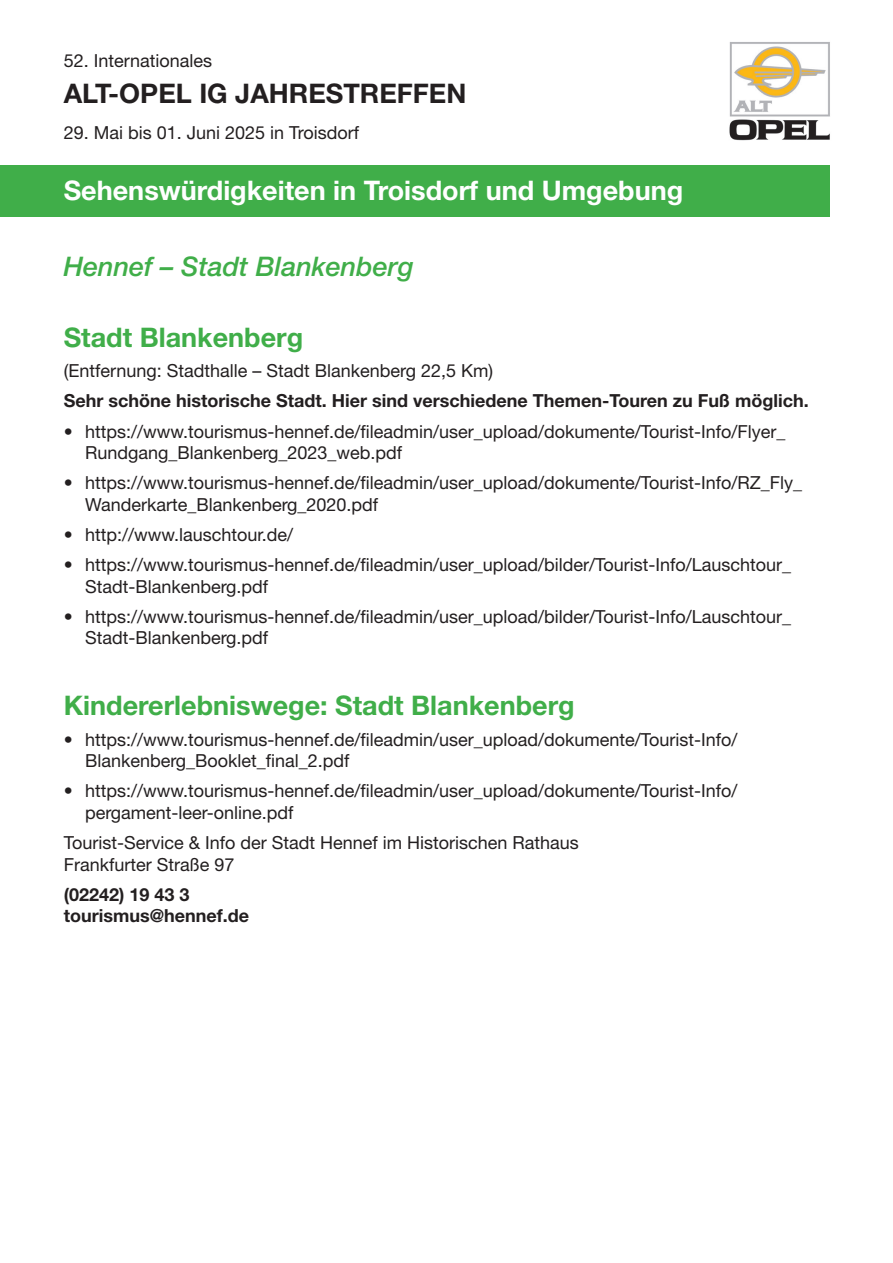
<style>
.page{position:relative;width:893px;height:1263px;background:#fff}
.page>*{position:absolute;margin:0;border:0;box-sizing:border-box;transform-origin:0 0}
.t1{font:700 27px "Helvetica Neue";color:#40ae49}
.t2{font:700 27px "Helvetica Neue";color:#fff}
.t3{font:700 27px "Helvetica Neue";color:#231f20}
.t4{font:italic 500 27px "Helvetica Neue";color:#40ae49}
.t5{font:18px/21.6px "Helvetica Neue";color:#231f20}
.t6{font:700 18px/21.6px "Helvetica Neue";color:#231f20}
</style>
<div class="page">
<div style="left:0;top:166px;width:829px;height:51px;background:#40ae49"></div>
<img style="left:729px;top:42px;width:101px;height:99px">
<p class="t5" style="left:64px;top:50px;width:150px">52. Internationales</p>
<h1 class="t3" style="left:64px;top:77px;width:404px">ALT-OPEL IG JAHRESTREFFEN</h1>
<p class="t5" style="left:64px;top:122px;width:297px">29. Mai bis 01. Juni 2025 in Troisdorf</p>
<h1 class="t2" style="left:64px;top:173px;width:621px">Sehenswürdigkeiten in Troisdorf und Umgebung</h1>
<h1 class="t4" style="left:64px;top:251px;width:352px">Hennef – Stadt Blankenberg</h1>
<h1 class="t1" style="left:64px;top:321px;width:241px">Stadt Blankenberg</h1>
<p class="t5" style="left:64px;top:360px;width:431px">(Entfernung: Stadthalle – Stadt Blankenberg 22,5 Km)</p>
<p class="t6" style="left:64px;top:390px;width:746px">Sehr schöne historische Stadt. Hier sind verschiedene Themen-Touren zu Fuß möglich.</p>
<p class="t5" style="left:85px;top:420px;width:702px;text-indent:-21px">• https://www.tourismus-hennef.de/fileadmin/user_upload/dokumente/Tourist-Info/Flyer_<br>Rundgang_Blankenberg_2023_web.pdf</p>
<p class="t5" style="left:85px;top:472px;width:719px;text-indent:-21px">• https://www.tourismus-hennef.de/fileadmin/user_upload/dokumente/Tourist-Info/RZ_Fly_<br>Wanderkarte_Blankenberg_2020.pdf</p>
<p class="t5" style="left:64px;top:523px;width:231px">• http://www.lauschtour.de/</p>
<p class="t5" style="left:85px;top:554px;width:708px;text-indent:-21px">• https://www.tourismus-hennef.de/fileadmin/user_upload/bilder/Tourist-Info/Lauschtour_<br>Stadt-Blankenberg.pdf</p>
<p class="t5" style="left:85px;top:605px;width:708px;text-indent:-21px">• https://www.tourismus-hennef.de/fileadmin/user_upload/bilder/Tourist-Info/Lauschtour_<br>Stadt-Blankenberg.pdf</p>
<h1 class="t1" style="left:64px;top:689px;width:512px">Kindererlebniswege: Stadt Blankenberg</h1>
<p class="t5" style="left:85px;top:728px;width:654px;text-indent:-21px">• https://www.tourismus-hennef.de/fileadmin/user_upload/dokumente/Tourist-Info/<br>Blankenberg_Booklet_final_2.pdf</p>
<p class="t5" style="left:85px;top:780px;width:654px;text-indent:-21px">• https://www.tourismus-hennef.de/fileadmin/user_upload/dokumente/Tourist-Info/ pergament-leer-online.pdf</p>
<p class="t5" style="left:64px;top:831px;width:517px">Tourist-Service &amp; Info der Stadt Hennef im Historischen Rathaus<br>Frankfurter Straße 97</p>
<p class="t6" style="left:64px;top:883px;width:187px">(02242) 19 43 3 tourismus@hennef.de</p>
</div>
